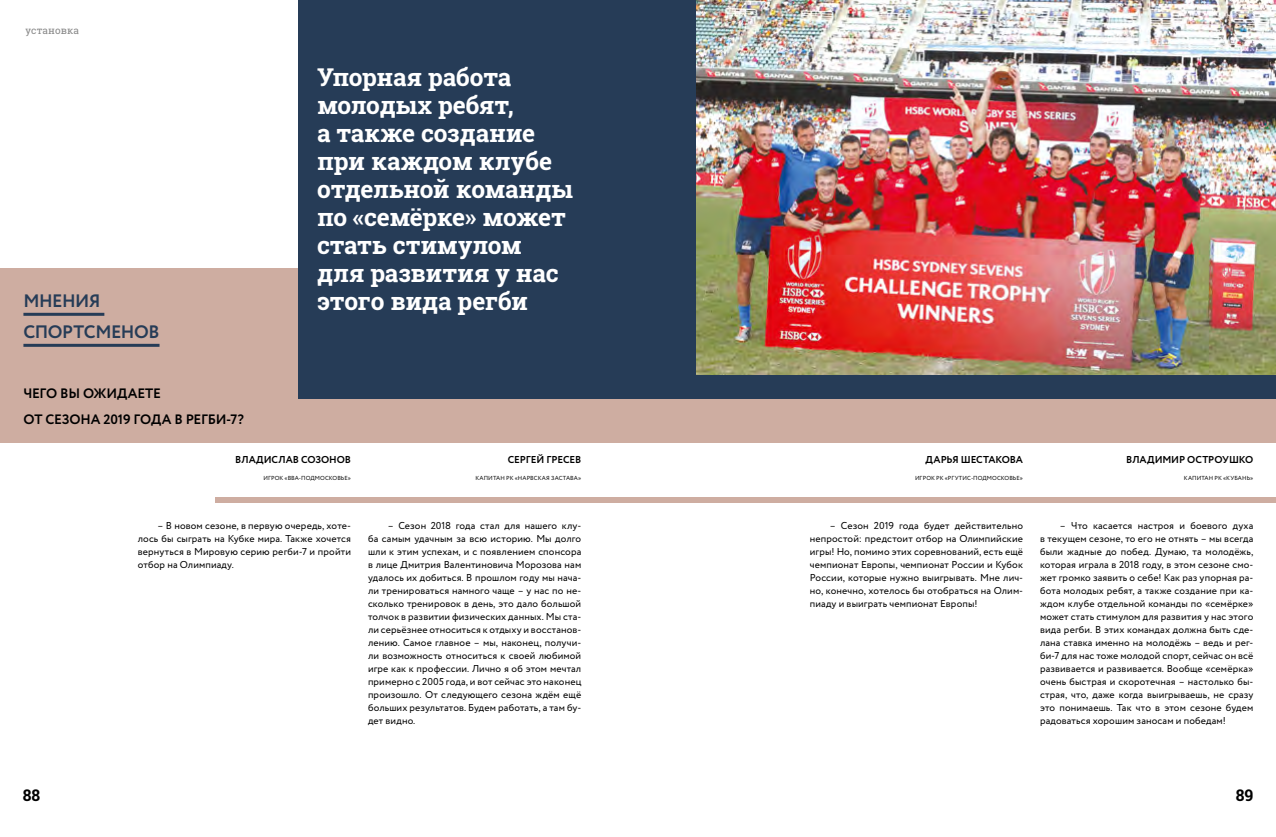
<style>
.page{position:relative;width:1276px;height:837px;background:#fff}
.page>*{position:absolute;margin:0;border:0;box-sizing:border-box;transform-origin:0 0}
.t1{font:700 24.5px/28px "Roboto Slab";letter-spacing:-.01em;color:#fff}
.t2{font:700 18px/31px "Circe";letter-spacing:-.025em;color:#263c57}
.t3{font:700 16px "Roboto Slab";color:#000}
.t4{font:700 13.6px/26px "Circe";letter-spacing:-.015em;color:#000}
.t5{font:10px/13px "Circe";letter-spacing:.01em;color:#000;text-align:justify}
.t6{font:700 10px "Circe";letter-spacing:-.01em;color:#000}
.t7{font:10px "Roboto Slab";letter-spacing:.01em;color:#878787}
.t8{font:5.8px "Circe";letter-spacing:.01em;color:#000}
</style>
<div class="page">
<div style="left:0;top:268px;width:1276px;height:174px;background:#ceada1"></div>
<div style="left:215px;top:496px;width:1061px;height:6px;background:#ceada1"></div>
<div style="left:298px;top:0;width:978px;height:398px;background:#263c57"></div>
<img style="left:696px;top:0;width:580px;height:374px">
<hr style="left:23px;top:313px;width:81px;height:3px;background:#263c57">
<hr style="left:23px;top:344px;width:136px;height:3px;background:#263c57">
<p class="t7" style="left:26px;top:24px;width:55px">установка</p>
<h2 class="t2" style="left:23px;top:286px;width:138px">МНЕНИЯ<br>СПОРТСМЕНОВ</h2>
<h3 class="t4" style="left:23px;top:381px;width:222px">ЧЕГО ВЫ ОЖИДАЕТЕ<br>ОТ СЕЗОНА 2019 ГОДА В РЕГБИ-7?</h3>
<h1 class="t1" style="left:317px;top:63px;width:258px">Упорная работа молодых ребят,<br>а также создание при каждом клубе отдельной команды по «семёрке» может стать стимулом для развития у нас этого вида регби</h1>
<p class="t6" style="left:235px;top:453px;width:117px">ВЛАДИСЛАВ СОЗОНОВ</p>
<p class="t8" style="left:263px;top:474px;width:89px">ИГРОК «ВВА-ПОДМОСКОВЬЕ»</p>
<p class="t6" style="left:508px;top:453px;width:75px">СЕРГЕЙ ГРЕСЕВ</p>
<p class="t8" style="left:475px;top:474px;width:107px">КАПИТАН РК «НАРВСКАЯ ЗАСТАВА»</p>
<p class="t5" style="left:138px;top:518px;width:215px;text-indent:20px">– В новом сезоне, в первую очередь, хоте&shy;лось бы сыграть на Кубке мира. Также хочется вернуться в Мировую серию регби-7 и пройти отбор на Олимпиаду.</p>
<p class="t5" style="left:368px;top:518px;width:215px;text-indent:20px">– Сезон 2018 года стал для нашего клу&shy;ба самым удачным за всю историю. Мы долго шли к этим успехам, и с появлением спонсора в лице Дмитрия Валентиновича Морозова нам удалось их добиться. В прошлом году мы нача&shy;ли тренироваться намного чаще – у нас по не&shy;сколько тренировок в день, это дало большой толчок в развитии физических данных. Мы ста&shy;ли серьёзнее относиться к отдыху и восстанов&shy;лению. Самое главное – мы, наконец, получи&shy;ли возможность относиться к своей любимой игре как к профессии. Лично я об этом мечтал примерно с 2005 года, и вот сейчас это наконец произошло. От следующего сезона ждём ещё больших результатов. Будем работать, а там бу&shy;дет видно.</p>
<p class="t6" style="left:925px;top:453px;width:99px">ДАРЬЯ ШЕСТАКОВА</p>
<p class="t8" style="left:915px;top:474px;width:110px">ИГРОК РК «РГУТИС-ПОДМОСКОВЬЕ»</p>
<p class="t5" style="left:810px;top:518px;width:215px;text-indent:20px">– Сезон 2019 года будет действительно непростой: предстоит отбор на Олимпийские игры! Но, помимо этих соревнований, есть ещё чемпионат Европы, чемпионат России и Кубок России, которые нужно выигрывать. Мне лич&shy;но, конечно, хотелось бы отобраться на Олим&shy;пиаду и выиграть чемпионат Европы!</p>
<p class="t6" style="left:1126px;top:453px;width:129px">ВЛАДИМИР ОСТРОУШКО</p>
<p class="t8" style="left:1184px;top:474px;width:71px">КАПИТАН РК «КУБАНЬ»</p>
<p class="t5" style="left:1040px;top:518px;width:215px;text-indent:20px">– Что касается настроя и боевого духа в текущем сезоне, то его не отнять – мы всегда были жадные до побед. Думаю, та молодёжь, которая играла в 2018 году, в этом сезоне смо&shy;жет громко заявить о себе! Как раз упорная ра&shy;бота молодых ребят, а также создание при ка&shy;ждом клубе отдельной команды по «семёрке» может стать стимулом для развития у нас этого вида регби. В этих командах должна быть сде&shy;лана ставка именно на молодёжь – ведь и рег&shy;би-7 для нас тоже молодой спорт, сейчас он всё развивается и развивается. Вообще «семёрка» очень быстрая и скоротечная – настолько бы&shy;страя, что, даже когда выигрываешь, не сразу это понимаешь. Так что в этом сезоне будем радоваться хорошим заносам и победам!</p>
<h3 class="t3" style="left:23px;top:783px;width:19px">88</h3>
<h3 class="t3" style="left:1235px;top:783px;width:19px">89</h3>
</div>
